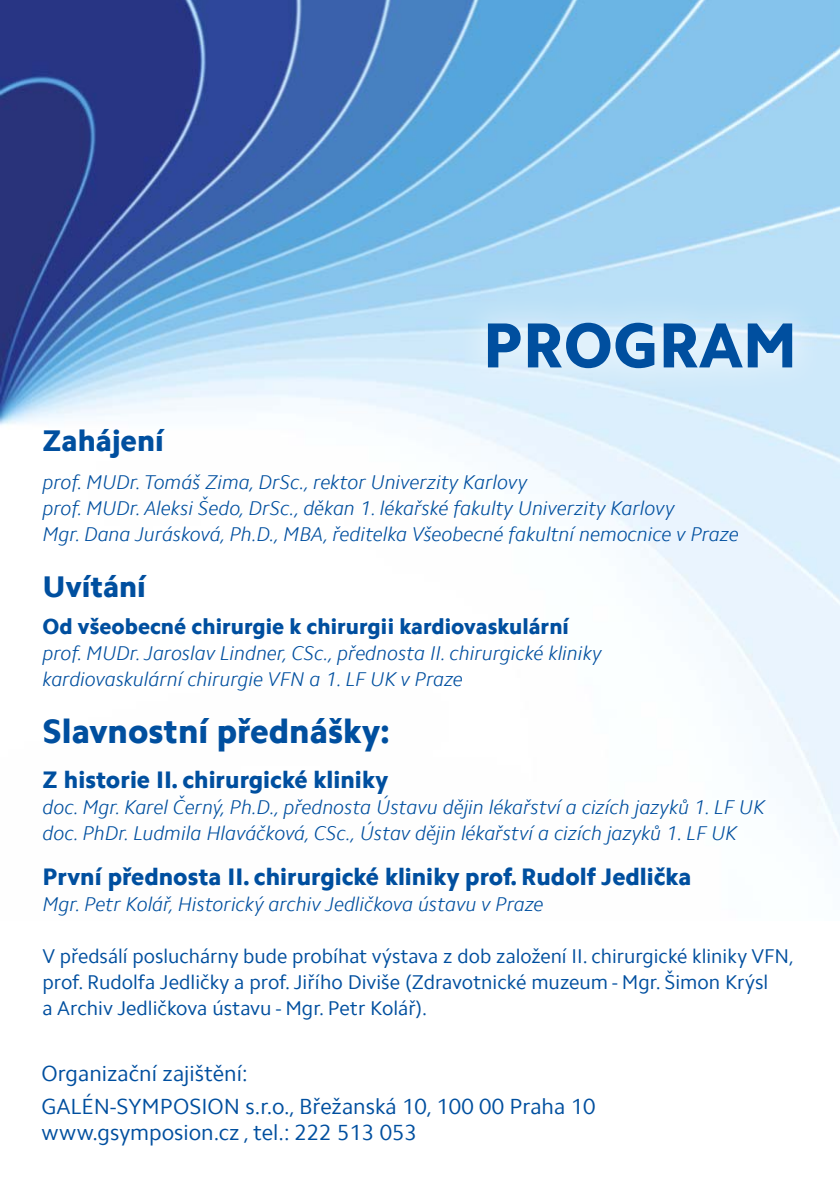
<style>
.page{position:relative;width:840px;height:1191px;background:#fff}
.page>*{position:absolute;margin:0;border:0;box-sizing:border-box;transform-origin:0 0}
.t1{font:800 63.8px "Camphor W02";color:#004f9f}
.t2{font:800 34px "Camphor W02";color:#004f9f}
.t3{font:800 30px "Camphor W02";color:#004f9f}
.t4{font:800 24px "Camphor W02";color:#004f9f}
.t5{font:22px/32px "Camphor W02";color:#004f9f}
.t6{font:800 22px "Camphor W02";color:#004f9f}
.t7{font:italic 300 20px/26px "Camphor W02";color:#004f9f}
.t8{font:20px/26px "Camphor W02";color:#004f9f}
</style>
<div class="page">
<img style="left:0;top:0;width:839px;height:846px">
<div style="left:455px;top:291px;width:369px;height:108px;background:#fff;opacity:.75"></div>
<h1 class="t1" style="left:482px;top:307px;width:316px">PROGRAM</h1>
<h3 class="t3" style="left:43px;top:423px;width:123px">Zahájení</h3>
<p class="t7" style="left:43px;top:468px;width:697px">prof. MUDr. Tomáš Zima, DrSc., rektor Univerzity Karlovy<br>prof. MUDr. Aleksi Šedo, DrSc., děkan 1. lékařské fakulty Univerzity Karlovy<br>Mgr. Dana Jurásková, Ph.D., MBA, ředitelka Všeobecné fakultní nemocnice v Praze</p>
<h3 class="t3" style="left:43px;top:569px;width:105px">Uvítání</h3>
<p class="t6" style="left:43px;top:613px;width:527px">Od všeobecné chirurgie k chirurgii kardiovaskulární</p>
<p class="t7" style="left:43px;top:640px;width:560px">prof. MUDr. Jaroslav Lindner, CSc., přednosta II. chirurgické kliniky kardiovaskulární chirurgie VFN a 1. LF UK v Praze</p>
<h2 class="t2" style="left:43px;top:710px;width:348px">Slavnostní přednášky:</h2>
<p class="t4" style="left:43px;top:765px;width:347px">Z historie II. chirurgické kliniky</p>
<p class="t7" style="left:43px;top:793px;width:723px">doc. Mgr. Karel Černý, Ph.D., přednosta Ústavu dějin lékařství a cizích jazyků 1. LF UK doc. PhDr. Ludmila Hlaváčková, CSc., Ústav dějin lékařství a cizích jazyků 1. LF UK</p>
<p class="t4" style="left:43px;top:862px;width:650px">První přednosta II. chirurgické kliniky prof. Rudolf Jedlička</p>
<p class="t7" style="left:43px;top:890px;width:502px">Mgr. Petr Kolář, Historický archiv Jedličkova ústavu v Praze</p>
<p class="t8" style="left:43px;top:942px;width:752px">V předsálí posluchárny bude probíhat výstava z dob založení II. chirurgické kliniky VFN, prof. Rudolfa Jedličky a prof. Jiřího Diviše (Zdravotnické muzeum - Mgr. Šimon Krýsl<br>a Archiv Jedličkova ústavu - Mgr. Petr Kolář).</p>
<p class="t5" style="left:41px;top:1057px;width:555px">Organizační zajištění:<br>GALÉN-SYMPOSION s.r.o., Břežanská 10, 100 00 Praha 10</p>
<p class="t5" style="left:41px;top:1116px;width:377px">www.gsymposion.cz , tel.: 222 513 053</p>
</div>
